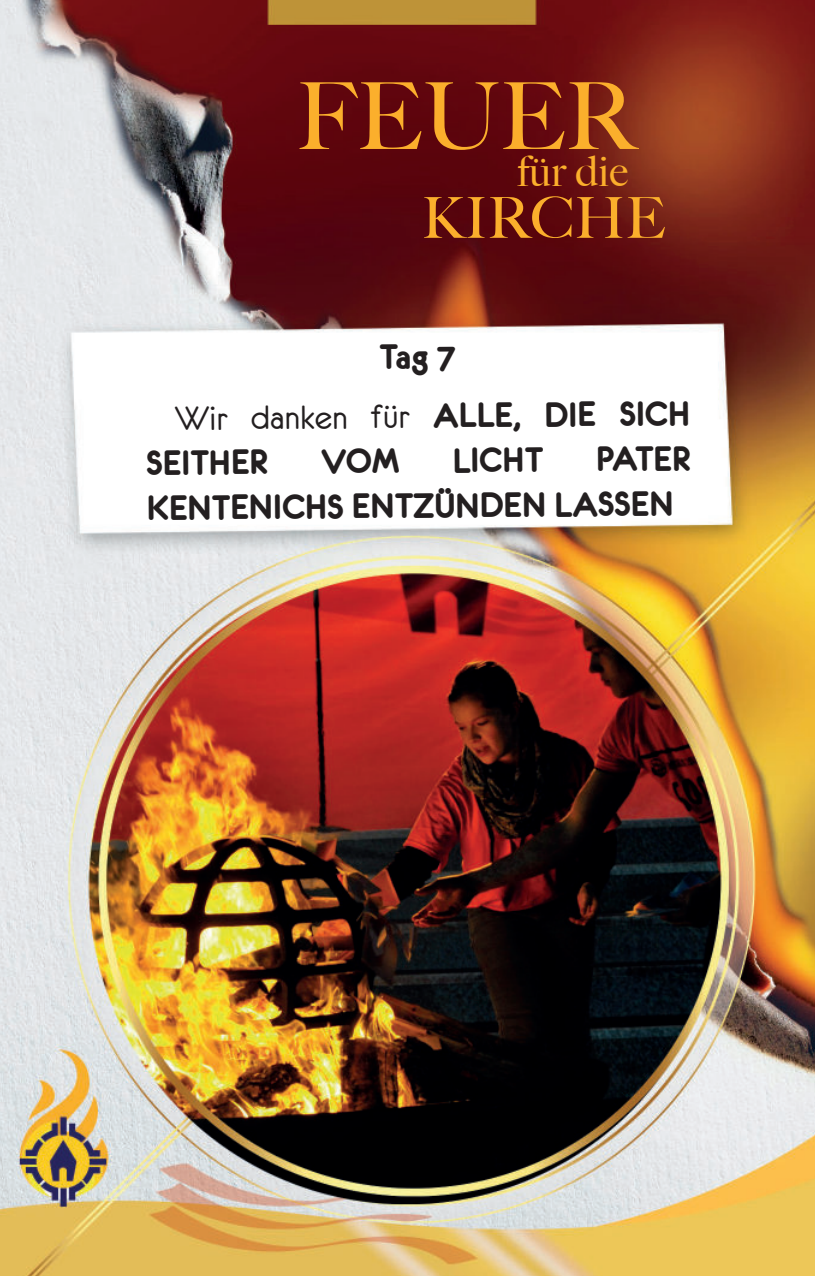
<style>
.page{position:relative;width:815px;height:1276px;background:#fff}
.page>*{position:absolute;margin:0;border:0;box-sizing:border-box;transform-origin:0 0}
.t1{font:500 92.5px "Big Caslon";color:#fbaf2c}
.t2{font:500 56.5px "Big Caslon";color:#fbaf2c}
.t3{font:500 42.5px "Big Caslon";color:#fbaf2c}
.t4{font:37.5px/43px "Eurofurencebold";color:#231f20}
.t5{font:37.5px "Eurofurenceregular";color:#231f20}
.s1{font-family:"Eurofurencebold"}
</style>
<div class="page">
<img style="left:0;top:0;width:815px;height:1276px">
<svg style="left:322px;top:449px;width:77px;height:25px"></svg>
<h1 class="t1" style="left:296px;top:63px;width:342px">FEUER</h1>
<p class="t3" style="left:518px;top:146px;width:112px">für die</p>
<h2 class="t2" style="left:422px;top:185px;width:245px">KIRCHE</h2>
<p class="t4" style="left:379px;top:335px;width:78px;rotate:-1deg">Tag 7</p>
<p class="t5" style="left:174px;top:400px;width:517px;rotate:-1deg">Wir danken für <span class="s1">ALLE, DIE SICH</span></p>
<p class="t4" style="left:146px;top:442px;width:123px;rotate:-1deg">SEITHER</p>
<p class="t4" style="left:452px;top:439px;width:92px;rotate:-1deg">LICHT</p>
<p class="t4" style="left:146px;top:446px;width:546px;text-indent:450px;rotate:-1deg">PATER<br>KENTENICHS ENTZÜNDEN LASSEN</p>
</div>
